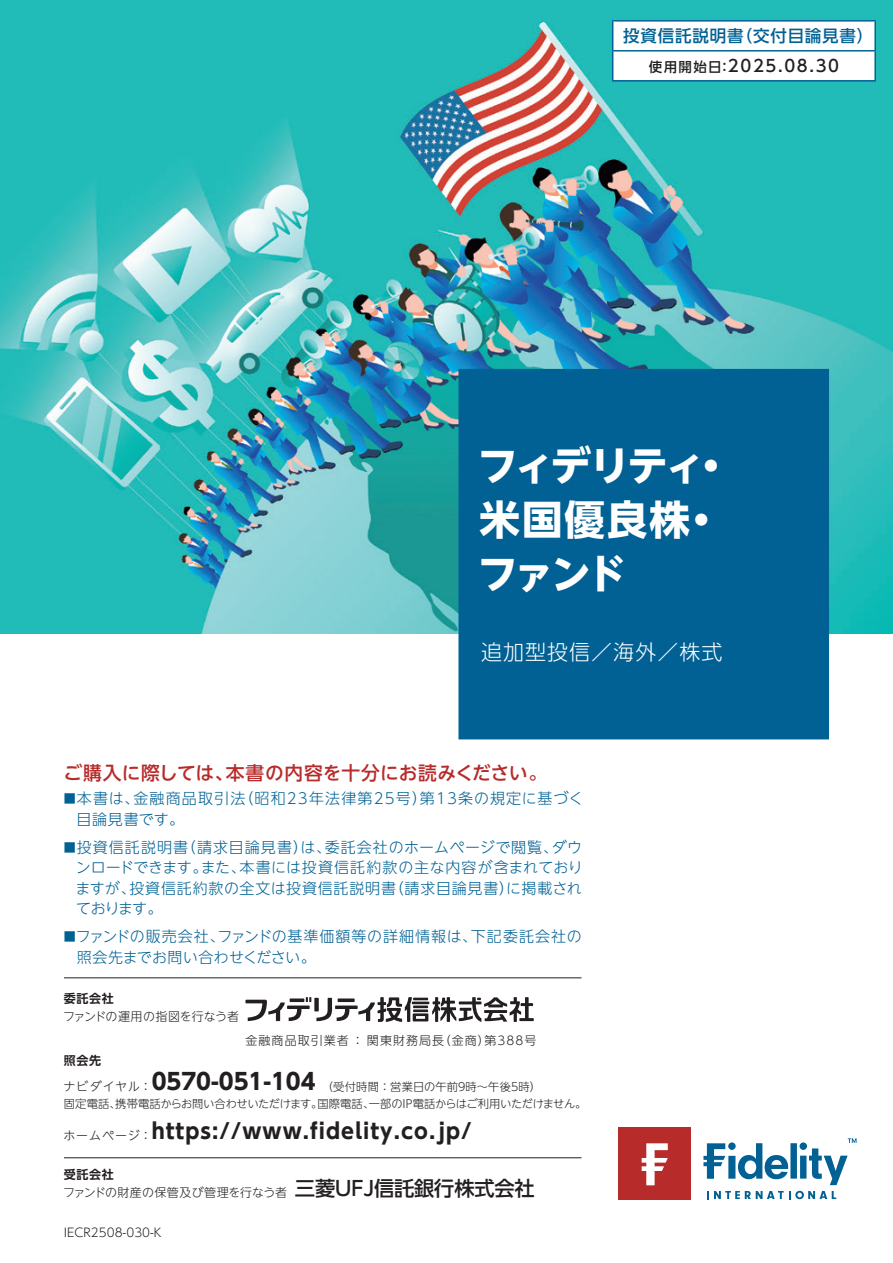
<style>
.page{position:relative;width:893px;height:1263px;background:#fff}
.page>*{position:absolute;margin:0;border:0;box-sizing:border-box;transform-origin:0 0}
.t1{font:700 40.5px/54px "UD Shin Go NT Pro";letter-spacing:-.075em;color:#fff}
.t2{font:700 21px "UD Shin Go NT Pro";letter-spacing:.05em;color:#231f20}
.t3{font:300 21px "UD Shin Go NT Pro";letter-spacing:.05em;color:#fff}
.t4{font:500 18.75px "UD Shin Go NT Pro";letter-spacing:.015em;color:#b72b2a}
.t5{font:500 16.5px/30px "UD Shin Go NT Pro";letter-spacing:.05em;color:#016194;text-align:center}
.t6{font:300 15px/20.2px "UD Shin Go NT Pro";letter-spacing:.055em;color:#016194;text-align:justify}
.t7{font:300 15px/20.2px "UD Shin Go NT Pro";letter-spacing:.08em;color:#016194}
.t8{font:300 12px "UD Shin Go NT Pro";letter-spacing:.025em;color:#231f20}
.t9{font:300 12px "UD Shin Go NT Pro";letter-spacing:.09em;color:#231f20}
.t10{font:300 12px "UD Shin Go NT Pro";letter-spacing:-.015em;color:#231f20}
.t11{font:300 12px "UD Shin Go NT Pro";color:#231f20}
.t12{font:700 12px "UD Shin Go NT Pro De";letter-spacing:.05em;color:#231f20}
.t13{font:300 11.25px/17.2px "UD Shin Go NT Pro";letter-spacing:-.01em;color:#231f20}
.s1{font-size:13.5px;color:#231f20}
.s2{color:#231f20}
.s3{font-size:12px}
.s4{font-weight:700;font-size:22.5px}
.s5{font-weight:300;font-size:12px}
.s6{font-weight:500;font-size:20.25px}
</style>
<div class="page">
<div style="left:618px;top:1127px;width:73px;height:72px;background:#b72b2a"></div>
<svg style="left:642px;top:1143px;width:26px;height:42px"></svg>
<svg style="left:703px;top:1138px;width:153px;height:47px"></svg>
<svg style="left:707px;top:1191px;width:129px;height:8px"></svg>
<img style="left:0;top:0;width:893px;height:634px">
<svg style="left:612px;top:22px;width:262px;height:58px"></svg>
<hr style="left:612px;top:20px;width:264px;height:2px;background:#016194">
<hr style="left:874px;top:22px;width:2px;height:28px;background:#016194">
<hr style="left:874px;top:52px;width:2px;height:28px;background:#016194">
<hr style="left:612px;top:50px;width:264px;height:2px;background:#016194">
<hr style="left:612px;top:80px;width:264px;height:2px;background:#016194">
<div style="left:458px;top:369px;width:371px;height:370px;background:#016194"></div>
<svg style="left:245px;top:997px;width:289px;height:25px"></svg>
<hr style="left:64px;top:977px;width:517px;height:1px;background:#231f20">
<hr style="left:64px;top:1157px;width:517px;height:1px;background:#231f20">
<p class="t5" style="left:623px;top:20px;width:252px">投資信託説明書（交付目論見書）<span class="s1">使用開始日：</span><span class="s2">2025.08.30</span></p>
<h1 class="t1" style="left:477px;top:438px;width:256px">フィデリティ・米国優良株・ファンド</h1>
<h2 class="t3" style="left:481px;top:635px;width:243px">追加型投信／海外／株式</h2>
<p class="t4" style="left:64px;top:757px;width:485px">ご購入に際しては、本書の内容を十分にお読みください。</p>
<p class="t7" style="left:77px;top:788px;width:508px;text-indent:-13px"><span class="s3">■</span>本書は、金融商品取引法（昭和23年法律第25号）第13条の規定に基づく目論見書です。</p>
<p class="t6" style="left:76px;top:837px;width:509px;text-indent:-12px"><span class="s3">■</span>投資信託説明書（請求目論見書）は、委託会社のホームページで閲覧、ダウンロードできます。また、本書には投資信託約款の主な内容が含まれておりますが、投資信託約款の全文は投資信託説明書（請求目論見書）に掲載されております。</p>
<p class="t6" style="left:77px;top:926px;width:507px;text-indent:-13px"><span class="s3">■</span>ファンドの販売会社、ファンドの基準価額等の詳細情報は、下記委託会社の照会先までお問い合わせください。</p>
<p class="t12" style="left:64px;top:988px;width:51px">委託会社</p>
<p class="t10" style="left:63px;top:1006px;width:177px">ファンドの運用の指図を行なう者</p>
<p class="t9" style="left:245px;top:1031px;width:293px">金融商品取引業者 ： 関東財務局長（金商）第388号</p>
<p class="t12" style="left:64px;top:1051px;width:39px">照会先</p>
<p class="t13" style="left:64px;top:1077px;width:524px"><span class="s3">ナビダイヤル：</span><span class="s4">0570-051-104</span> （受付時間 ：営業日の午前９時～午後５時）<br>固定電話、携帯電話からお問い合わせいただけます。国際電話、一部のIP電話からはご利用いただけません。</p>
<h2 class="t2" style="left:64px;top:1114px;width:410px"><span class="s5">ホームページ：</span>https://www.fidelity.co.jp/</h2>
<p class="t12" style="left:64px;top:1164px;width:51px">受託会社</p>
<p class="t8" style="left:63px;top:1182px;width:473px">ファンドの財産の保管及び管理を行なう者 <span class="s6">三菱ＵＦＪ信託銀行株式会社</span></p>
<p class="t11" style="left:64px;top:1223px;width:99px">IECR2508-030-K</p>
</div>
